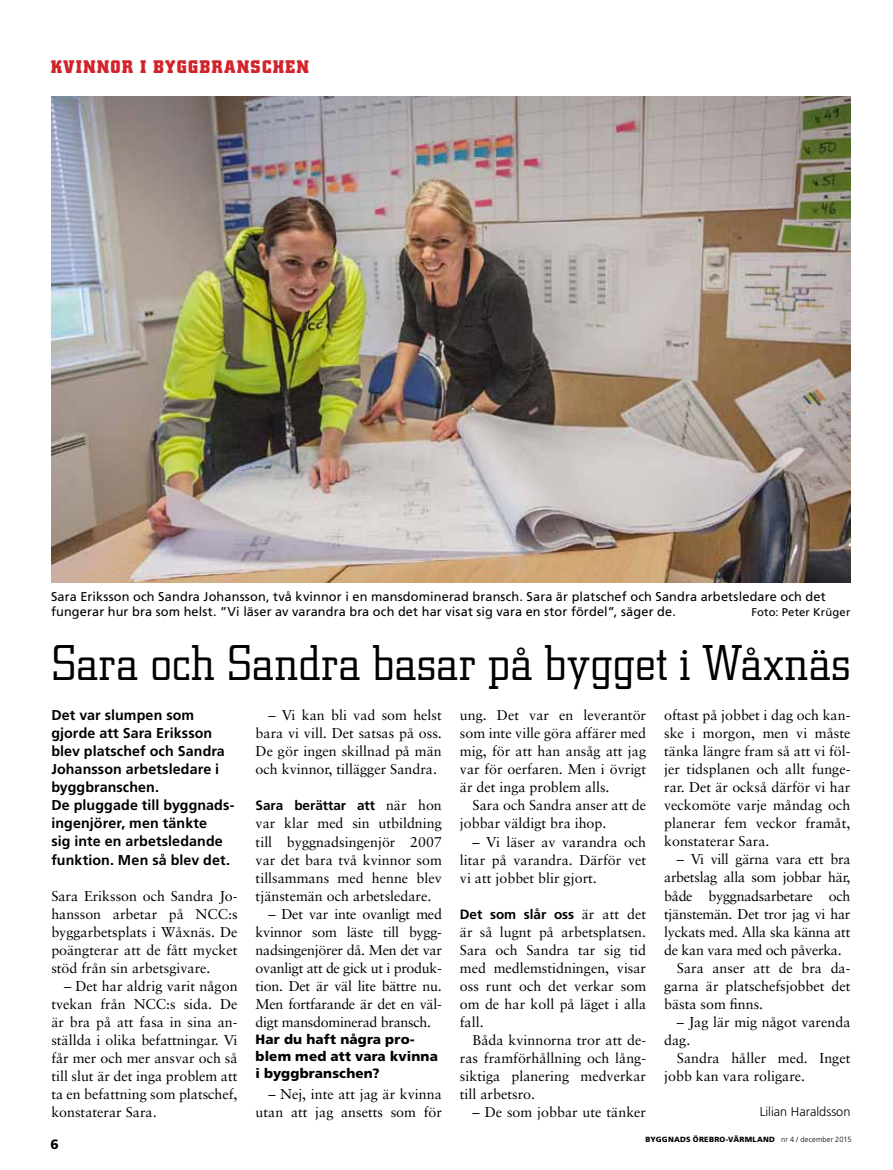
<style>
.page{position:relative;width:893px;height:1170px;background:#fff}
.page>*{position:absolute;margin:0;border:0;box-sizing:border-box;transform-origin:0 0}
.t1{font:300 49.5px "City";letter-spacing:.015em;color:#000}
.t2{font:700 18px "City";letter-spacing:.09em;color:#d2232a}
.t3{font:14.25px/18px "Sabon";color:#000;text-align:justify}
.t4{font:700 14.25px/18px "Frutiger";letter-spacing:.005em;color:#000}
.t5{font:14.25px "Sabon";letter-spacing:-.02em;color:#000}
.t6{font:900 13.5px/17.2px "Frutiger";letter-spacing:.01em;color:#000}
.t7{font:700 13.5px "Frutiger";color:#000}
.t8{font:12.75px/15px "Frutiger";letter-spacing:.01em;color:#000}
.t9{font:300 12.75px "Frutiger";color:#000}
.t10{font:11.25px "Frutiger";letter-spacing:.015em;color:#000}
.t11{font:900 7.5px "Frutiger";letter-spacing:.03em;color:#000}
.s1{font-family:"Sabon";font-weight:400;font-size:14.25px}
.s2{font-weight:300}
</style>
<div class="page">
<img style="left:51px;top:96px;width:799px;height:486px">
<p class="t2" style="left:51px;top:57px;width:259px">KVINNOR I BYGGBRANSCHEN</p>
<p class="t8" style="left:51px;top:588px;width:776px">Sara Eriksson och Sandra Johansson, två kvinnor i en mansdominerad bransch. Sara är platschef och Sandra arbetsledare och det fungerar hur bra som helst. ”Vi läser av varandra bra och det har visat sig vara en stor fördel”, säger de.</p>
<p class="t10" style="left:751px;top:605px;width:100px">Foto: Peter Krüger</p>
<h1 class="t1" style="left:51px;top:635px;width:800px">Sara och Sandra basar på bygget i Wåxnäs</h1>
<p class="t4" style="left:51px;top:706px;width:185px">Det var slumpen som gjorde att Sara Eriksson blev platschef och Sandra<br>Johansson arbetsledare i byggbranschen.<br>De pluggade till byggnads&shy;ingenjörer, men tänkte<br>sig inte en arbetsledande funktion. Men så blev det.</p>
<p class="t3" style="left:51px;top:886px;width:188px">Sara Eriksson och Sandra Jo&shy;hansson arbetar på NCC:s byggarbetsplats i Wåxnäs. De poängterar att de fått mycket stöd från sin arbetsgivare.</p>
<p class="t3" style="left:51px;top:976px;width:188px;text-indent:13px">– Det har aldrig varit någon tvekan från NCC:s sida. De är bra på att fasa in sina an&shy;ställda i olika befattningar. Vi får mer och mer ansvar och så till slut är det inga problem att ta en befattning som platschef, konstaterar Sara.</p>
<p class="t6" style="left:50px;top:1134px;width:10px">6</p>
<p class="t3" style="left:256px;top:706px;width:188px;text-indent:13px">– Vi kan bli vad som helst bara vi vill. Det satsas på oss.<br>De gör ingen skillnad på män och kvinnor, tillägger Sandra.</p>
<p class="t7" style="left:256px;top:797px;width:188px">Sara berättar att <span class="s1">när hon</span></p>
<p class="t3" style="left:256px;top:814px;width:188px">var klar med sin utbildning till byggnadsingenjör 2007 var det bara två kvinnor som tillsammans med henne blev tjänstemän och arbetsledare.</p>
<p class="t3" style="left:256px;top:904px;width:188px;text-indent:13px">– Det var inte ovanligt med kvinnor som läste till bygg&shy;nadsingenjörer då. Men det var ovanligt att de gick ut i produk&shy;tion. Det är väl lite bättre nu.<br>Men fortfarande är det en väl&shy;digt mansdominerad bransch.</p>
<p class="t6" style="left:256px;top:1030px;width:184px">Har du haft några pro&shy;blem med att vara kvinna i byggbranschen?</p>
<p class="t3" style="left:256px;top:1084px;width:188px;text-align:right">– Nej, inte att jag är kvinna utan att jag ansetts som för</p>
<p class="t3" style="left:460px;top:706px;width:188px">ung. Det var en leverantör som inte ville göra affärer med mig, för att han ansåg att jag var för oerfaren. Men i övrigt är det inga problem alls.</p>
<p class="t3" style="left:460px;top:796px;width:188px;text-indent:13px">Sara och Sandra anser att de jobbar väldigt bra ihop.</p>
<p class="t3" style="left:460px;top:832px;width:188px;text-indent:13px">– Vi läser av varandra och litar på varandra. Därför vet vi att jobbet blir gjort.</p>
<p class="t7" style="left:460px;top:905px;width:188px">Det som slår oss <span class="s1">är att det</span></p>
<p class="t3" style="left:460px;top:922px;width:188px">är så lugnt på arbetsplatsen.<br>Sara och Sandra tar sig tid med medlemstidningen, visar oss runt och det verkar som om de har koll på läget i alla fall.</p>
<p class="t3" style="left:460px;top:1030px;width:188px;text-indent:13px">Båda kvinnorna tror att de&shy;ras framförhållning och lång&shy;siktiga planering medverkar till arbetsro.</p>
<p class="t3" style="left:473px;top:1102px;width:175px">– De som jobbar ute tänker</p>
<p class="t3" style="left:664px;top:706px;width:188px">oftast på jobbet i dag och kan&shy;ske i morgon, men vi måste tänka längre fram så att vi föl&shy;jer tidsplanen och allt funge&shy;rar. Det är också därför vi har veckomöte varje måndag och planerar fem veckor framåt, konstaterar Sara.</p>
<p class="t5" style="left:677px;top:851px;width:175px">– Vi vill gärna vara ett bra</p>
<p class="t5" style="left:664px;top:869px;width:188px">arbetslag alla som jobbar här,</p>
<p class="t5" style="left:664px;top:887px;width:188px">både byggnadsarbetare och</p>
<p class="t5" style="left:664px;top:905px;width:188px">tjänstemän. Det tror jag vi har</p>
<p class="t5" style="left:664px;top:923px;width:188px">lyckats med. Alla ska känna att</p>
<p class="t5" style="left:664px;top:941px;width:179px">de kan vara med och påverka.</p>
<p class="t3" style="left:677px;top:958px;width:175px">Sara anser att de bra da-</p>
<p class="t3" style="left:664px;top:976px;width:188px">garna är platschefsjobbet det</p>
<p class="t3" style="left:664px;top:994px;width:100px">bästa som finns.</p>
<p class="t3" style="left:664px;top:1012px;width:188px;text-indent:13px">– Jag lär mig något varenda dag.</p>
<p class="t3" style="left:664px;top:1048px;width:188px;text-indent:13px">Sandra håller med. Inget jobb kan vara roligare.</p>
<p class="t9" style="left:760px;top:1104px;width:92px">Lilian Haraldsson</p>
<p class="t11" style="left:646px;top:1134px;width:207px">BYGGNADS ÖREBRO-VÄRMLAND <span class="s2">nr 4 / december 2015</span></p>
</div>
